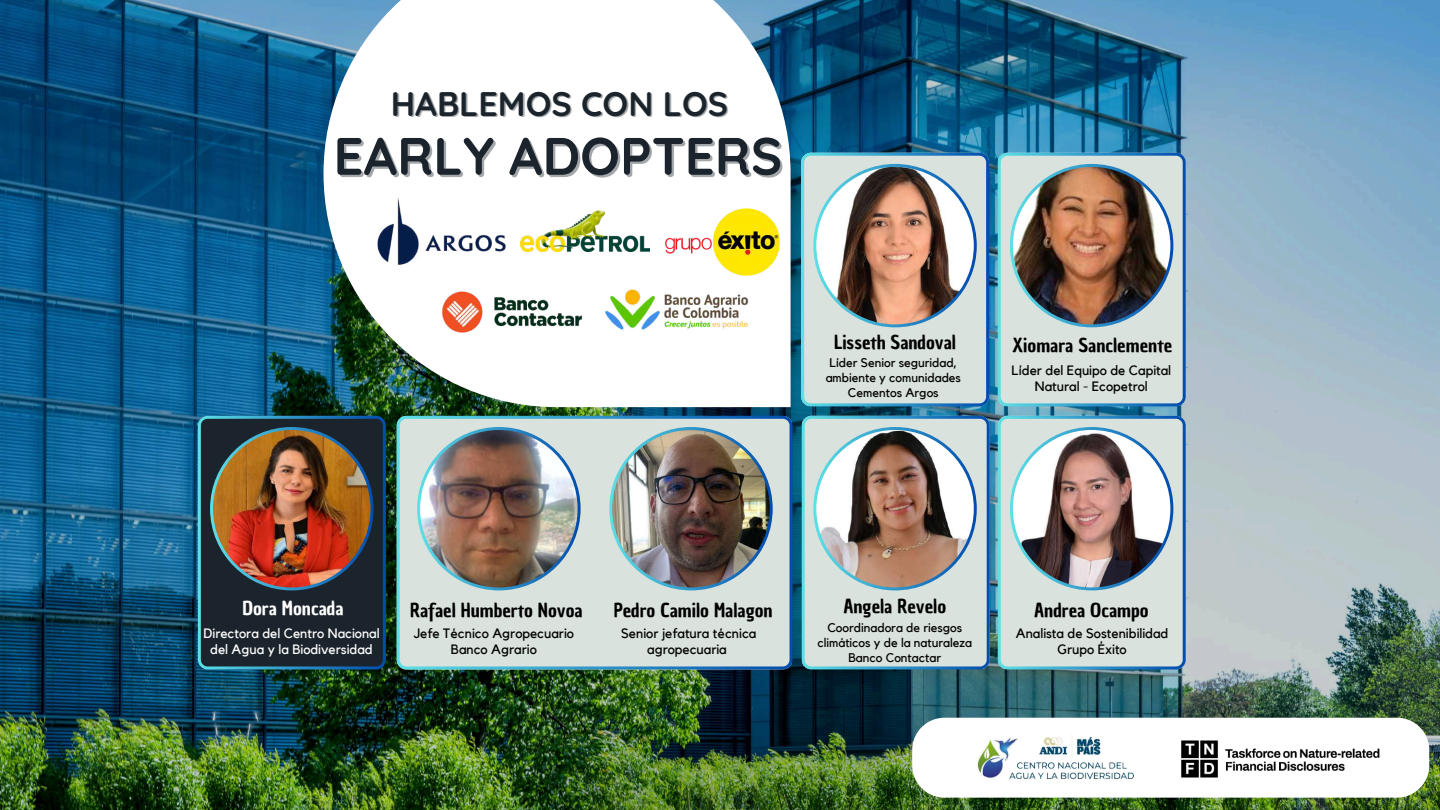
<style>
.page{position:relative;width:1440px;height:810px;background:#fff}
.page>*{position:absolute;margin:0;border:0;box-sizing:border-box;transform-origin:0 0}
.t1{font:700 52.6px "Quicksand";color:#1b242c}
.t2{font:700 34px "Quicksand";color:#1b242c}
.t3{font:18.7px "Chau Philomene One";color:#000}
.t4{font:18.7px "Chau Philomene One";color:#fff}
.t5{font:13.5px/15.8px "Kollektif";color:#000;text-align:center}
.t6{font:13.5px/15.8px "Kollektif";color:#fff;text-align:center}
.t7{font:12.5px/15px "Kollektif";color:#000;text-align:center}
</style>
<div class="page">
<img style="left:0;top:0;width:1440px;height:810px">
<svg style="left:801px;top:153px;width:188px;height:253px;background:#c4d8d9"></svg>
<img style="left:813px;top:164px;width:164px;height:163px">
<svg style="left:998px;top:153px;width:188px;height:253px;background:#c0d6d9"></svg>
<img style="left:1010px;top:164px;width:163px;height:163px">
<svg style="left:397px;top:416px;width:396px;height:253px;background:#cddcda"></svg>
<img style="left:417px;top:427px;width:164px;height:163px">
<svg style="left:802px;top:416px;width:188px;height:253px;background:#c4d8d9"></svg>
<img style="left:813px;top:427px;width:164px;height:163px">
<svg style="left:998px;top:416px;width:188px;height:253px;background:#c0d6d8"></svg>
<img style="left:1010px;top:427px;width:163px;height:163px">
<svg style="left:912px;top:718px;width:517px;height:80px"></svg>
<img style="left:1172px;top:731px;width:217px;height:54px">
<img style="left:965px;top:715px;width:183px;height:79px">
<svg style="left:324px;top:0;width:467px;height:407px"></svg>
<img style="left:440px;top:289px;width:144px;height:46px">
<img style="left:665px;top:208px;width:115px;height:68px">
<img style="left:541px;top:210px;width:109px;height:41px">
<img style="left:602px;top:284px;width:148px;height:51px">
<img style="left:341px;top:192px;width:200px;height:78px">
<svg style="left:198px;top:416px;width:188px;height:253px;background:#1d313e"></svg>
<img style="left:210px;top:427px;width:164px;height:163px">
<img style="left:609px;top:427px;width:164px;height:163px">
<h2 class="t2" style="left:391px;top:82px;width:339px">HABLEMOS CON LOS</h2>
<h1 class="t1" style="left:333px;top:122px;width:450px">EARLY ADOPTERS</h1>
<h3 class="t3" style="left:834px;top:329px;width:123px">Lisseth Sandoval</h3>
<h3 class="t3" style="left:1012px;top:333px;width:162px">Xiomara Sanclemente</h3>
<p class="t7" style="left:826px;top:356px;width:137px">Líder Senior seguridad, ambiente y comunidades<br>Cementos Argos</p>
<p class="t5" style="left:1012px;top:363px;width:161px">Líder del Equipo de Capital<br>Natural - Ecopetrol</p>
<h3 class="t3" style="left:843px;top:594px;width:104px">Angela Revelo</h3>
<h3 class="t3" style="left:1034px;top:597px;width:116px">Andrea Ocampo</h3>
<p class="t7" style="left:818px;top:620px;width:156px">Coordinadora de riesgos climáticos y de la naturaleza<br>Banco Contactar</p>
<h3 class="t4" style="left:242px;top:596px;width:103px">Dora Moncada</h3>
<p class="t6" style="left:203px;top:626px;width:178px">Directora del Centro Nacional del Agua y la Biodiversidad</p>
<p class="t5" style="left:1016px;top:626px;width:154px">Analista de Sostenibilidad<br>Grupo Éxito</p>
<h3 class="t3" style="left:410px;top:597px;width:174px">Rafael Humberto Novoa</h3>
<p class="t5" style="left:414px;top:626px;width:162px">Jefe Técnico Agropecuario<br>Banco Agrario</p>
<h3 class="t3" style="left:614px;top:597px;width:160px">Pedro Camilo Malagon</h3>
<p class="t5" style="left:621px;top:626px;width:137px">Senior jefatura técnica agropecuaria</p>
</div>
